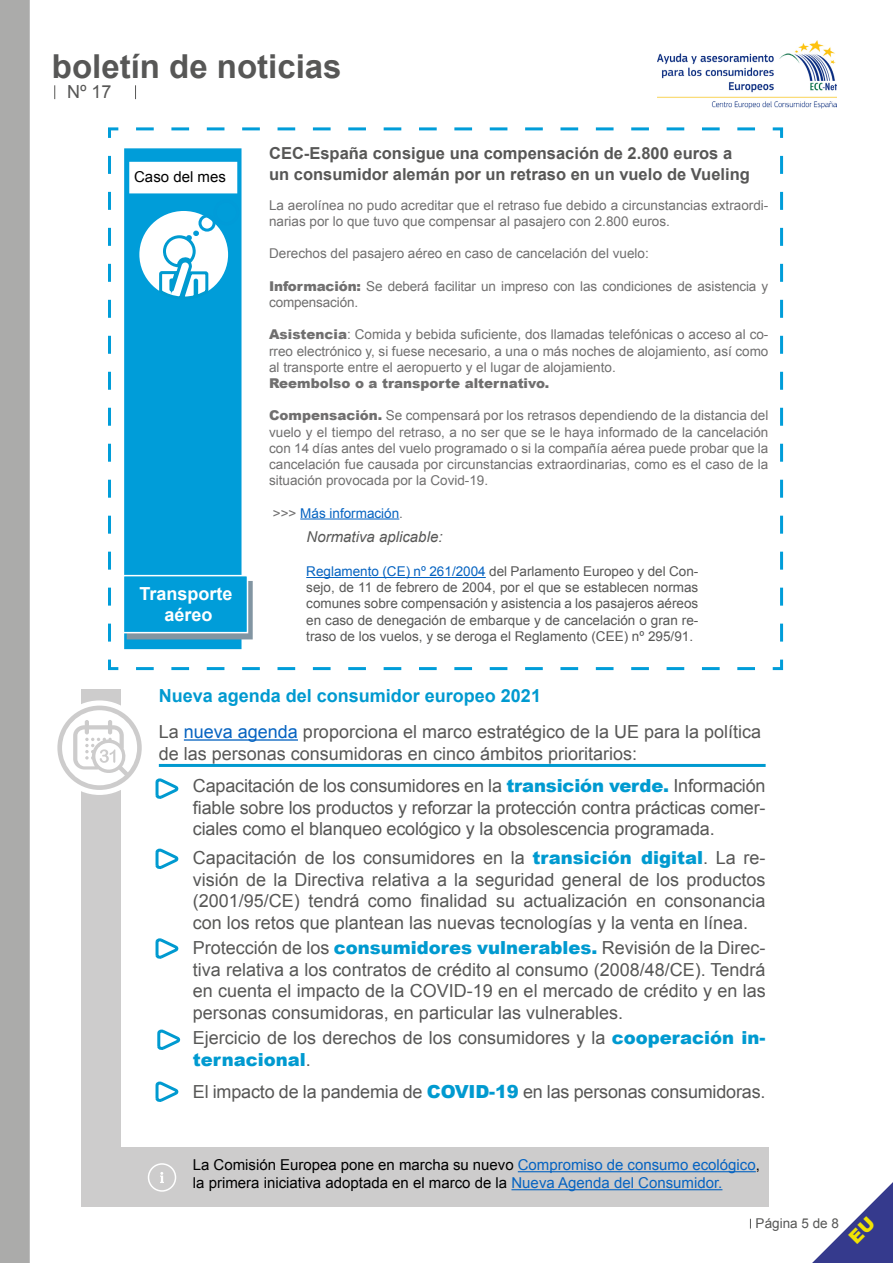
<style>
.page{position:relative;width:893px;height:1263px;background:#fff}
.page>*{position:absolute;margin:0;border:0;box-sizing:border-box;transform-origin:0 0}
.t1{font:700 33px "Arial";color:#575756}
.t2{font:18px/21.6px "Arial";color:#575756}
.t3{font:700 18px/21.6px "Arial";color:#fff;text-align:center}
.t4{font:700 16.5px/21px "Arial";color:#575756}
.t5{font:15px/18px "Arial";color:#000}
.t6{font:italic 15px "Arial";color:#575756}
.t7{font:13.5px/16.2px "Arial";color:#706f6f}
.t8{font:13.5px/16.2px "Arial";color:#575756;text-align:justify}
.t9{font:900 13.5px "Arial";color:#706f6f}
.t10{font:13.5px "Arial";color:#0563c1}
.s1{font-weight:900}
.s2{color:#706f6f}
.s3{color:#0563c1}
.s4{font-weight:700;color:#009ad0}
.s5{font-weight:900;color:#009ad0}
</style>
<div class="page">
<img style="left:657px;top:41px;width:179px;height:68px">
<svg style="left:54px;top:85px;width:1px;height:14px"></svg>
<svg style="left:135px;top:85px;width:1px;height:14px"></svg>
<div style="left:0;top:0;width:30px;height:1263px;background:#ababaa"></div>
<svg style="left:108px;top:127px;width:676px;height:544px"></svg>
<hr style="left:300px;top:518px;width:99px;height:1px;background:#0563c1">
<hr style="left:306px;top:577px;width:180px;height:1px;background:#0563c1">
<div style="left:124px;top:148px;width:118px;height:501px;background:#009dd9;border:2px solid #009dd9"></div>
<svg style="left:127px;top:581px;width:126px;height:58px"></svg>
<div style="left:123px;top:575px;width:125px;height:58px;background:#009dd9;border:2px solid #fff"></div>
<div style="left:129px;top:162px;width:108px;height:31px;background:#fff"></div>
<div style="left:139px;top:211px;width:89px;height:87px;background:#fff;border-radius:50%"></div>
<svg style="left:158px;top:231px;width:52px;height:67px"></svg>
<div style="left:198px;top:214px;width:18px;height:18px;border:3px solid #019bd8;border-radius:50%"></div>
<div style="left:214px;top:200px;width:25px;height:25px;border:3px solid #019bd8;border-radius:50%"></div>
<hr style="left:184px;top:739px;width:114px;height:2px;background:#0563c1">
<hr style="left:159px;top:764px;width:607px;height:3px;background:#009ad0">
<svg style="left:155px;top:778px;width:24px;height:21px"></svg>
<svg style="left:155px;top:848px;width:24px;height:22px"></svg>
<svg style="left:155px;top:938px;width:24px;height:21px"></svg>
<svg style="left:157px;top:1029px;width:24px;height:21px"></svg>
<svg style="left:155px;top:1081px;width:24px;height:21px"></svg>
<div style="left:109px;top:1148px;width:660px;height:59px;background:#cdcccc"></div>
<div style="left:81px;top:689px;width:39px;height:518px;background:#cdcccc"></div>
<div style="left:53px;top:701px;width:93px;height:93px;background:#fff;border-radius:50%"></div>
<div style="left:52px;top:700px;width:95px;height:95px;border:2px solid #fff;border-radius:50%"></div>
<svg style="left:57px;top:706px;width:85px;height:84px"></svg>
<svg style="left:160px;top:1172px;width:4px;height:11px"></svg>
<div style="left:148px;top:1163px;width:28px;height:29px;border:2px solid #fff;border-radius:50%"></div>
<hr style="left:518px;top:1171px;width:238px;height:1px;background:#0563c1">
<hr style="left:511px;top:1189px;width:211px;height:1px;background:#0563c1">
<svg style="left:812px;top:1182px;width:81px;height:81px"></svg>
<h1 class="t1" style="left:52px;top:44px;width:291px">boletín de noticias</h1>
<p class="t2" style="left:67px;top:81px;width:46px">Nº 17</p>
<p class="t5" style="left:134px;top:168px;width:93px">Caso del mes</p>
<p class="t3" style="left:139px;top:583px;width:95px">Transporte aéreo</p>
<p class="t4" style="left:269px;top:143px;width:482px">CEC-España consigue una compensación de 2.800 euros a un consumidor alemán por un retraso en un vuelo de Vueling</p>
<p class="t7" style="left:269px;top:197px;width:501px">La aerolínea no pudo acreditar que el retraso fue debido a circunstancias extraordi&shy;narias por lo que tuvo que compensar al pasajero con 2.800 euros.</p>
<p class="t7" style="left:269px;top:246px;width:381px">Derechos del pasajero aéreo en caso de cancelación del vuelo:</p>
<p class="t7" style="left:269px;top:278px;width:501px"><span class="s1">Información:</span> Se deberá facilitar un impreso con las condiciones de asistencia y compensación.</p>
<p class="t7" style="left:269px;top:327px;width:501px;text-align:justify"><span class="s1">Asistencia</span>: Comida y bebida suficiente, dos llamadas telefónicas o acceso al co&shy;rreo electrónico y, si fuese necesario, a una o más noches de alojamiento, así como al transporte entre el aeropuerto y el lugar de alojamiento.</p>
<p class="t9" style="left:269px;top:373px;width:282px">Reembolso o a transporte alternativo.</p>
<p class="t7" style="left:269px;top:408px;width:501px;text-align:justify"><span class="s1">Compensación.</span> Se compensará por los retrasos dependiendo de la distancia del vuelo y el tiempo del retraso, a no ser que se le haya informado de la cancelación con 14 días antes del vuelo programado o si la compañía aérea puede probar que la cancelación fue causada por circunstancias extraordinarias, como es el caso de la situación provocada por la Covid-19.</p>
<p class="t10" style="left:273px;top:504px;width:132px"><span class="s2">&gt;&gt;&gt;</span> Más información<span class="s2">.</span></p>
<p class="t6" style="left:307px;top:527px;width:137px">Normativa aplicable:</p>
<p class="t8" style="left:306px;top:563px;width:394px"><span class="s3">Reglamento (CE) nº 261/2004</span> del Parlamento Europeo y del Con&shy;sejo, de 11 de febrero de 2004, por el que se establecen normas comunes sobre compensación y asistencia a los pasajeros aéreos en caso de denegación de embarque y de cancelación o gran re&shy;traso de los vuelos, y se deroga el Reglamento (CEE) nº 295/91.</p>
<p class="t2" style="left:159px;top:678px;width:604px;line-height:36px"><span class="s4">Nueva agenda del consumidor europeo 2021<br></span>La <span class="s3">nueva agenda</span> proporciona el marco estratégico de la UE para la política</p>
<p class="t2" style="left:193px;top:737px;width:574px;line-height:32.4px;text-indent:-34px">de las personas consumidoras en cinco ámbitos prioritarios:<br>Capacitación de los consumidores en la <span class="s5">transición verde.</span> Información</p>
<p class="t2" style="left:193px;top:797px;width:574px">fiable sobre los productos y reforzar la protección contra prácticas comer&shy;ciales como el blanqueo ecológico y la obsolescencia programada.</p>
<p class="t2" style="left:193px;top:847px;width:574px;text-align:justify">Capacitación de los consumidores en la <span class="s5">transición digital</span>. La re&shy;visión de la Directiva relativa a la seguridad general de los productos (2001/95/CE) tendrá como finalidad su actualización en consonancia con los retos que plantean las nuevas tecnologías y la venta en línea.</p>
<p class="t2" style="left:193px;top:937px;width:574px;text-align:justify">Protección de los <span class="s5">consumidores vulnerables.</span> Revisión de la Direc&shy;tiva relativa a los contratos de crédito al consumo (2008/48/CE). Tendrá en cuenta el impacto de la COVID-19 en el mercado de crédito y en las personas consumidoras, en particular las vulnerables.</p>
<p class="t2" style="left:193px;top:1027px;width:574px">Ejercicio de los derechos de los consumidores y la <span class="s5">cooperación in&shy;ternacional</span>.</p>
<p class="t2" style="left:193px;top:1081px;width:574px">El impacto de la pandemia de <span class="s5">COVID-19</span> en las personas consumidoras.</p>
<p class="t5" style="left:193px;top:1156px;width:568px">La Comisión Europea pone en marcha su nuevo <span class="s3">Compromiso de consumo ecológico</span>, la primera iniciativa adoptada en el marco de la <span class="s3">Nueva Agenda del Consumidor.</span></p>
<p class="t8" style="left:756px;top:1216px;width:85px">Página 5 de 8</p>
</div>
